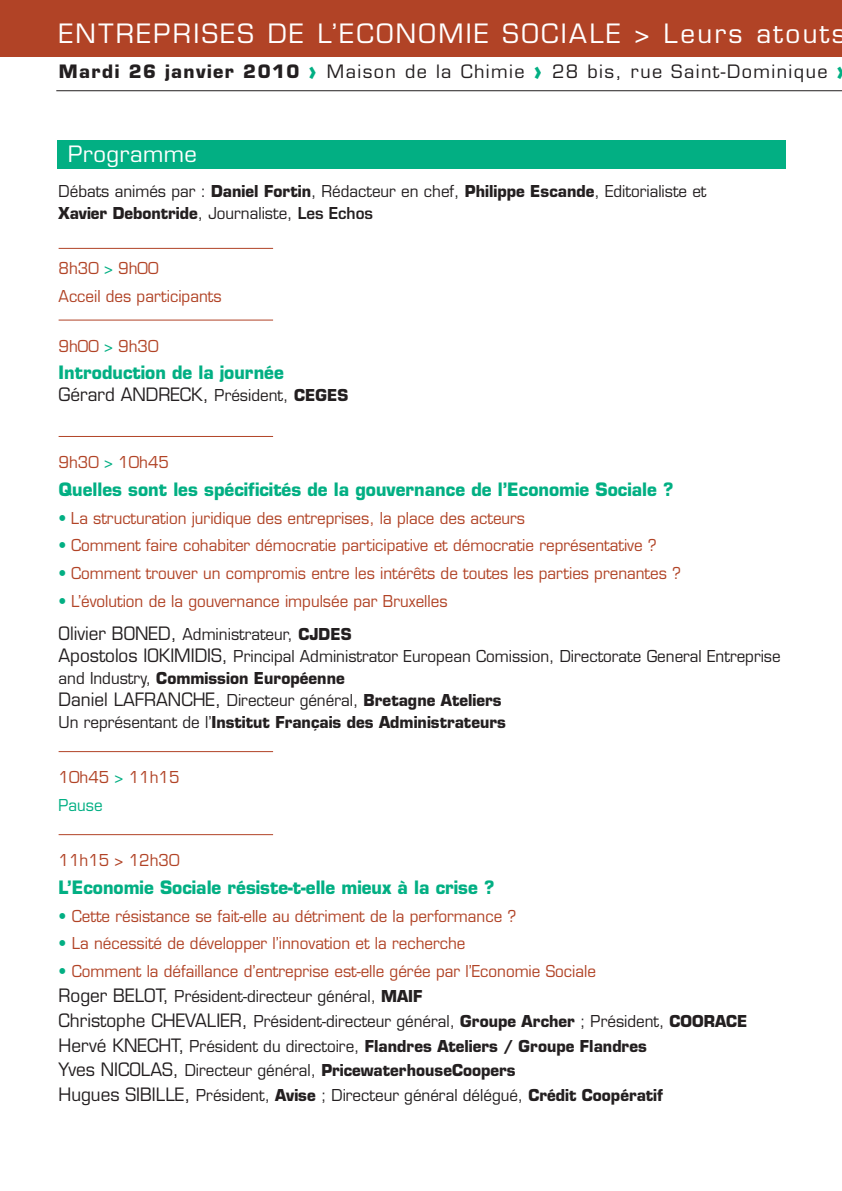
<style>
.page{position:relative;width:842px;height:1191px;background:#fff}
.page>*{position:absolute;margin:0;border:0;box-sizing:border-box;transform-origin:0 0}
.t1{font:26px "Eurostile";letter-spacing:.09em;color:#fff}
.t2{font:22px "Eurostile";letter-spacing:.025em;color:#fff}
.t3{font:700 18px/22px "Eurostile";color:#02af83;scale:.95 1}
.t4{font:18px "Eurostile";letter-spacing:.08em;color:#231f20}
.t5{font:16px/24.8px "Eurostile";color:#231f20;scale:.95 1}
.t6{font:16px/27.6px "Eurostile";color:#b14326;scale:.95 1}
.s1{font-weight:700}
.s2{font-weight:700;font-size:26px;color:#02af83}
.s3{font-weight:600}
.s4{color:#02af83}
.s5{font-weight:400;color:#231f20}
.s6{font-weight:400;font-size:16px;color:#231f20}
.s7{font-size:16px;color:#231f20}
.s8{font-size:18px;color:#231f20}
.s9{color:#231f20}
.s10{font-weight:700;color:#231f20}
.s11{font-size:18px}
.s12{color:#b14326}
</style>
<div class="page">
<div style="left:0;top:0;width:842px;height:57px;background:#b14326"></div>
<hr style="left:59px;top:248px;width:214px;height:1px;background:#b14326">
<hr style="left:59px;top:319px;width:214px;height:1px;background:#b14326">
<hr style="left:59px;top:436px;width:214px;height:1px;background:#b14326">
<hr style="left:59px;top:751px;width:214px;height:1px;background:#b14326">
<hr style="left:59px;top:834px;width:214px;height:1px;background:#b14326">
<div style="left:57px;top:141px;width:729px;height:28px;background:#02af83"></div>
<hr style="left:56px;top:90px;width:786px;height:1px;background:#231f20">
<h1 class="t1" style="left:59px;top:23px;width:788px">ENTREPRISES DE L’ECONOMIE SOCIALE &gt; Leurs atouts</h1>
<p class="t4" style="left:59px;top:65px;width:788px"><span class="s1">Mardi 26 janvier 2010</span> <span class="s2">›</span> Maison de la Chimie <span class="s2">›</span> 28 bis, rue Saint-Dominique <span class="s2">›</span></p>
<h2 class="t2" style="left:68px;top:145px;width:130px">Programme</h2>
<p class="t5" style="left:59px;top:182px;width:683px;line-height:22px">Débats animés par : <span class="s1">Daniel Fortin</span>, Rédacteur en chef, <span class="s1">Philippe Escande</span>, Editorialiste et<br><span class="s1">Xavier Debontride</span>, Journaliste, <span class="s3">Les Echos</span></p>
<p class="t6" style="left:59px;top:256px;width:173px">8h30 <span class="s4">&gt;</span> 9h00<br>Acceil des participants</p>
<p class="t6" style="left:59px;top:334px;width:107px">9h00 <span class="s4">&gt;</span> 9h30</p>
<p class="t3" style="left:59px;top:364px;width:306px">Introduction de la journée<br><span class="s5">Gérard ANDRECK,</span> <span class="s6">Président,</span> <span class="s7">CEGES</span></p>
<p class="t6" style="left:59px;top:450px;width:118px">9h30 <span class="s4">&gt;</span> 10h45</p>
<p class="t3" style="left:59px;top:480px;width:649px">Quelles sont les spécificités de la gouvernance de l’Economie Sociale ?</p>
<p class="t6" style="left:59px;top:505px;width:493px"><span class="s4">•</span> La structuration juridique des entreprises, la place des acteurs</p>
<p class="t6" style="left:59px;top:533px;width:631px"><span class="s4">•</span> Comment faire cohabiter démocratie participative et démocratie représentative ?</p>
<p class="t6" style="left:59px;top:561px;width:657px"><span class="s4">•</span> Comment trouver un compromis entre les intérêts de toutes les parties prenantes ?</p>
<p class="t6" style="left:59px;top:585px;width:411px;line-height:33.4px"><span class="s4">•</span> L’évolution de la gouvernance impulsée par Bruxelles<br><span class="s8">Olivier BONED,</span> <span class="s9">Administrateur,</span> <span class="s10">CJDES</span></p>
<p class="t5" style="left:59px;top:646px;width:762px;line-height:22px"><span class="s11">Apostolos IOKIMIDIS,</span> Principal Administrator European Comission, Directorate General Entreprise and Industry, <span class="s1">Commission Européenne<br></span><span class="s11">Daniel LAFRANCHE,</span> Directeur général, <span class="s1">Bretagne Ateliers<br></span>Un représentant de l’<span class="s1">Institut Français des Administrateurs</span></p>
<p class="t6" style="left:59px;top:765px;width:129px">10h45 <span class="s4">&gt;</span> 11h15<br><span class="s4">Pause</span></p>
<p class="t6" style="left:59px;top:848px;width:129px">11h15 &gt; 12h30</p>
<p class="t3" style="left:59px;top:878px;width:460px">L’Economie Sociale résiste-t-elle mieux à la crise ?</p>
<p class="t6" style="left:59px;top:903px;width:483px"><span class="s4">•</span> Cette résistance se fait-elle au détriment de la performance ?</p>
<p class="t6" style="left:59px;top:931px;width:430px"><span class="s4">•</span> La nécessité de développer l’innovation et la recherche</p>
<p class="t5" style="left:59px;top:960px;width:727px"><span class="s4">•</span> <span class="s12">Comment la défaillance d’entreprise est-elle gérée par l’Economie Sociale<br></span><span class="s11">Roger BELOT,</span> Président-directeur général, <span class="s1">MAIF<br></span><span class="s11">Christophe CHEVALIER,</span> Président-directeur général, <span class="s1">Groupe Archer</span> ; Président, <span class="s1">COORACE </span><span class="s11">Hervé KNECHT,</span> Président du directoire, <span class="s1">Flandres Ateliers / Groupe Flandres<br></span><span class="s11">Yves NICOLAS,</span> Directeur général, <span class="s1">PricewaterhouseCoopers<br></span><span class="s11">Hugues SIBILLE,</span> Président, <span class="s1">Avise</span> ; Directeur général délégué, <span class="s1">Crédit Coopératif</span></p>
</div>
